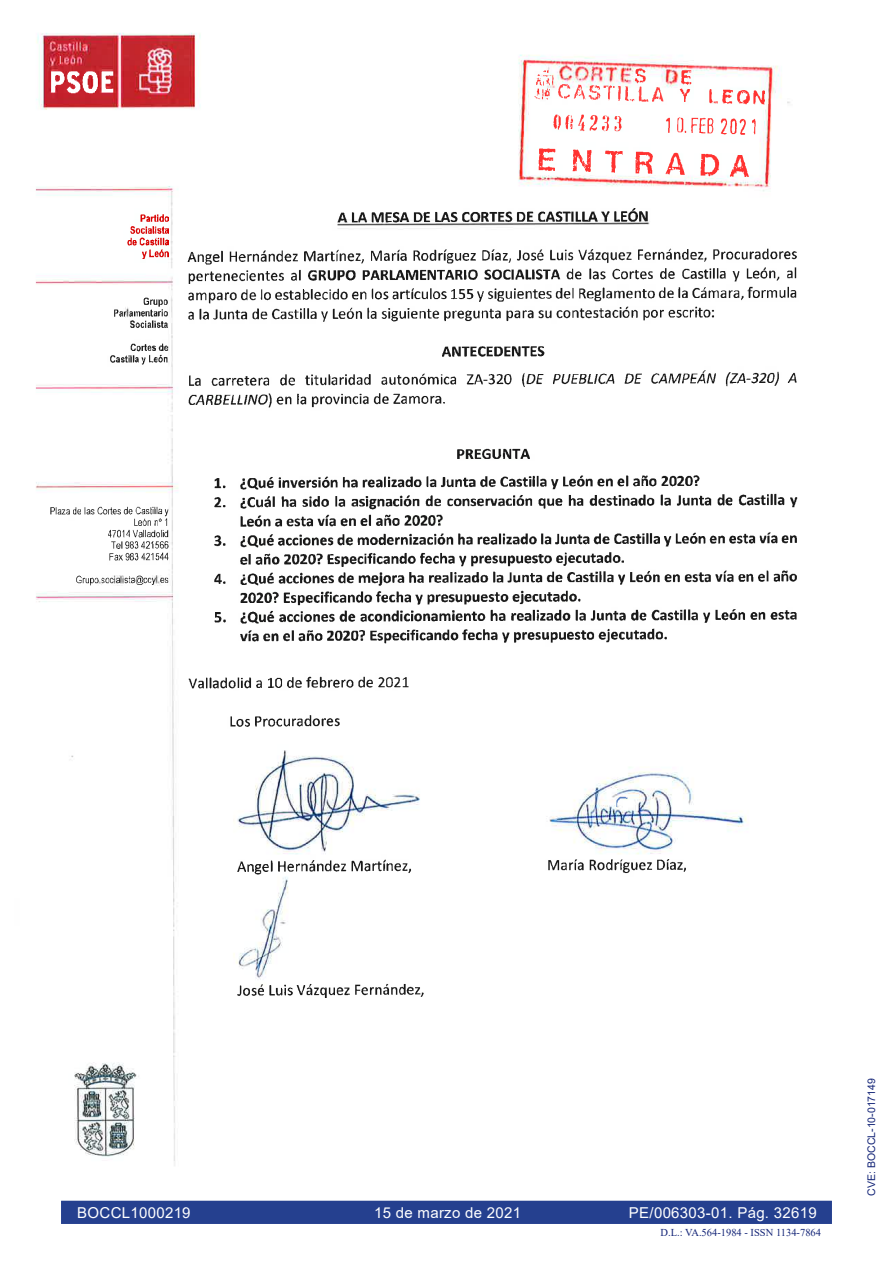
<style>
.page{position:relative;width:893px;height:1263px;background:#fff}
.page>*{position:absolute;margin:0;border:0;box-sizing:border-box;transform-origin:0 0}
.E_CVE{font:15px "Arial";letter-spacing:.02em;color:#fff}
.t1{font:10.5px "Times New Roman";color:#132477}
.t2{font:10.5px "Arial";color:#132477}
</style>
<div class="page">
<div style="left:60px;top:1200px;width:773px;height:25px;background:#25408f"></div>
<div style="left:60px;top:1199px;width:773px;height:26px;border:2px solid #fff"></div>
<img style="left:35px;top:33px;width:798px;height:1167px">
<img style="left:50px;top:41px;width:63px;height:52px">
<img style="left:535px;top:67px;width:230px;height:110px">
<img style="left:557px;top:83px;width:106px;height:18px">
<img style="left:50px;top:208px;width:747px;height:790px">
<svg style="left:617px;top:797px;width:11px;height:9px"></svg>
<p class="E_CVE" style="left:77px;top:1202px;width:115px">BOCCL1000219</p>
<p class="E_CVE" style="left:374px;top:1202px;width:149px">15 de marzo de 2021</p>
<p class="E_CVE" style="left:629px;top:1202px;width:189px">PE/006303-01. Pág. 32619</p>
<p class="t1" style="left:661px;top:1225px;width:162px">D.L.: VA.564-1984 - ISSN 1134-7864</p>
<p class="t2" style="left:864px;top:1195px;width:119px;rotate:-90deg">CVE: BOCCL-10-017149</p>
</div>
